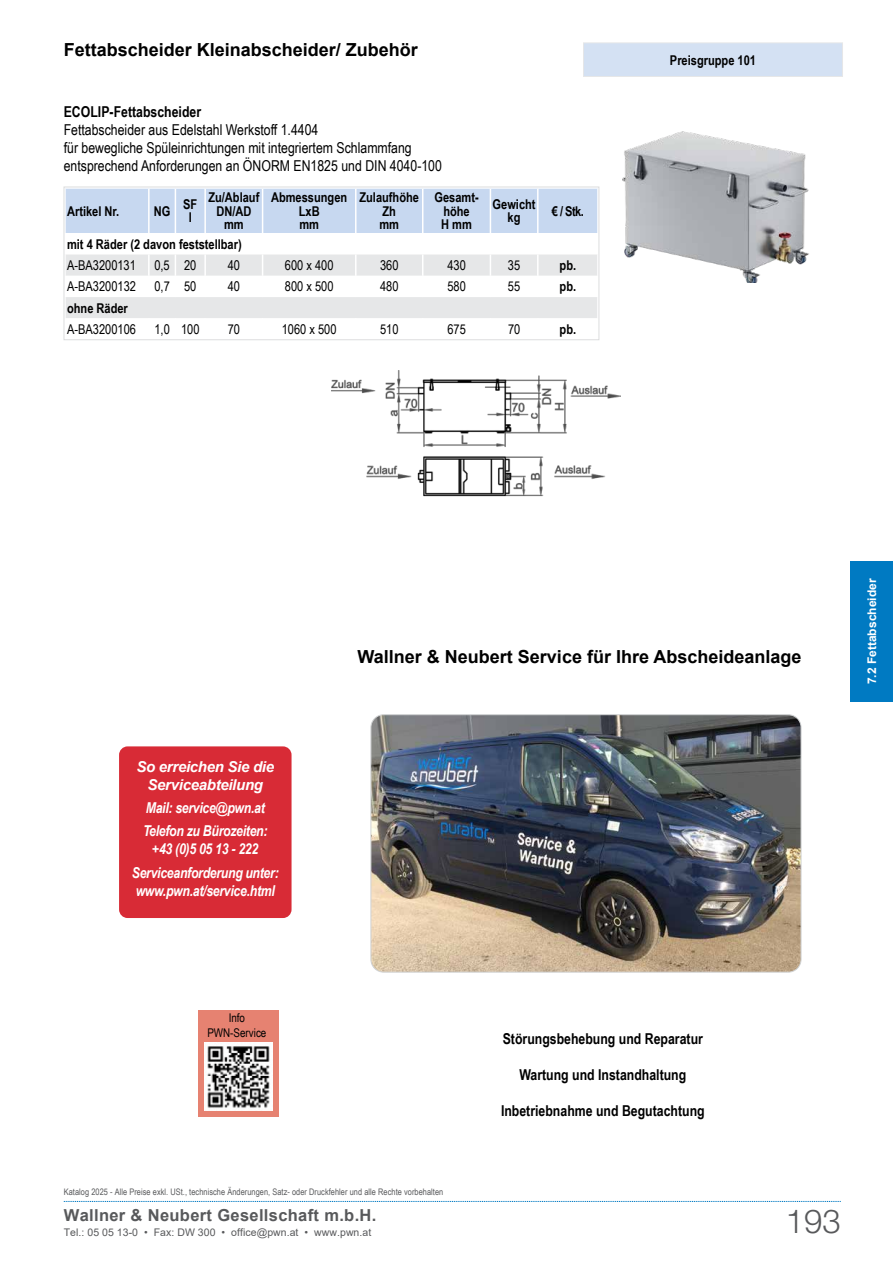
<style>
.page{position:relative;width:893px;height:1263px;background:#fff}
.page>*{position:absolute;margin:0;border:0;box-sizing:border-box;transform-origin:0 0}
.t1{font:300 33px "Helvetica Neue LT Std";color:#58595b}
.t2{font:700 18px "Arial";color:#000}
.t3{font:700 16.5px "Arial";letter-spacing:.02em;color:#58595b}
.t4{font:15px/18px "Arial Narrow";color:#000}
.t5{font:700 15px "Arial Narrow";color:#000}
.t6{font:italic 700 15px/23.4px "Arial Narrow";letter-spacing:-.02em;color:#fff}
.t7{font:italic 700 15px/18px "Arial";letter-spacing:-.02em;color:#fff;text-align:center}
.t8{font:700 13.5px/13.5px "Arial Narrow";color:#000;text-align:center}
.t9{font:13.5px "Arial Narrow";color:#000}
.t10{font:700 12px "Arial";color:#fff}
.t11{font:12px/14.4px "Arial Narrow";color:#000;text-align:center}
.t12{font:10.5px "Arial";letter-spacing:.005em;color:#58595b}
.t13{font:9px "Arial Narrow";letter-spacing:.005em;color:#58595b}
</style>
<div class="page">
<div style="left:850px;top:561px;width:43px;height:141px;background:#007ac2"></div>
<svg style="left:64px;top:1201px;width:777px;height:1px"></svg>
<div style="left:583px;top:43px;width:259px;height:33px;background:#d4e1f3"></div>
<div style="left:583px;top:43px;width:260px;height:34px;border:1px solid #e6e7e8"></div>
<div style="left:66px;top:189px;width:531px;height:44px;background:#c7d8f0"></div>
<hr style="left:175px;top:189px;width:1px;height:44px;background:#fff">
<hr style="left:204px;top:189px;width:2px;height:44px;background:#fff">
<hr style="left:262px;top:189px;width:1px;height:44px;background:#fff">
<hr style="left:355px;top:189px;width:1px;height:44px;background:#fff">
<hr style="left:422px;top:189px;width:1px;height:44px;background:#fff">
<hr style="left:490px;top:189px;width:1px;height:44px;background:#fff">
<hr style="left:537px;top:189px;width:2px;height:44px;background:#fff">
<hr style="left:148px;top:189px;width:2px;height:44px;background:#fff">
<svg style="left:66px;top:254px;width:531px;height:64px"></svg>
<div style="left:64px;top:187px;width:535px;height:153px;border:1px solid #dcddde"></div>
<img style="left:622px;top:131px;width:187px;height:151px">
<img style="left:331px;top:370px;width:290px;height:127px">
<img style="left:372px;top:715px;width:429px;height:257px">
<div style="left:370px;top:714px;width:431px;height:258px;border:1px solid #d1d3d4;border-radius:13px"></div>
<div style="left:119px;top:746px;width:173px;height:172px;background:#d82b36;border-radius:9px"></div>
<div style="left:198px;top:1010px;width:81px;height:106px;background:#e68271"></div>
<img style="left:204px;top:1042px;width:68px;height:68px">
<h2 class="t2" style="left:64px;top:37px;width:356px">Fettabscheider Kleinabscheider/ Zubehör</h2>
<p class="t5" style="left:64px;top:101px;width:139px">ECOLIP-Fettabscheider</p>
<p class="t4" style="left:64px;top:120px;width:380px">Fettabscheider aus Edelstahl Werkstoff 1.4404<br>für bewegliche Spüleinrichtungen mit integriertem Schlammfang entsprechend Anforderungen an ÖNORM EN1825 und DIN 4040-100</p>
<p class="t8" style="left:67px;top:203px;width:54px">Artikel Nr.</p>
<p class="t8" style="left:154px;top:203px;width:18px">NG</p>
<p class="t8" style="left:183px;top:197px;width:16px">SF l</p>
<p class="t8" style="left:208px;top:190px;width:53px">Zu/Ablauf<br>DN/AD mm</p>
<p class="t8" style="left:271px;top:190px;width:78px">Abmessungen<br>LxB<br>mm</p>
<p class="t8" style="left:359px;top:190px;width:61px">Zulaufhöhe<br>Zh<br>mm</p>
<p class="t8" style="left:434px;top:190px;width:46px">Gesamt&shy;höhe<br>H mm</p>
<p class="t8" style="left:493px;top:197px;width:45px">Gewicht kg</p>
<p class="t8" style="left:552px;top:203px;width:33px">€ / Stk.</p>
<p class="t8" style="left:67px;top:237px;width:176px">mit 4 Räder (2 davon feststellbar)</p>
<p class="t9" style="left:67px;top:255px;width:70px">A-BA3200131</p>
<p class="t9" style="left:154px;top:255px;width:44px">0,5 20</p>
<p class="t9" style="left:228px;top:255px;width:14px">40</p>
<p class="t9" style="left:285px;top:255px;width:50px">600 x 400</p>
<p class="t9" style="left:380px;top:255px;width:20px">360</p>
<p class="t9" style="left:447px;top:255px;width:20px">430</p>
<p class="t9" style="left:508px;top:255px;width:14px">35</p>
<p class="t8" style="left:560px;top:258px;width:18px">pb.</p>
<p class="t9" style="left:67px;top:277px;width:70px">A-BA3200132</p>
<p class="t9" style="left:154px;top:277px;width:44px">0,7 50</p>
<p class="t9" style="left:228px;top:277px;width:14px">40</p>
<p class="t9" style="left:285px;top:277px;width:50px">800 x 500</p>
<p class="t9" style="left:380px;top:277px;width:20px">480</p>
<p class="t9" style="left:447px;top:277px;width:20px">580</p>
<p class="t9" style="left:508px;top:277px;width:14px">55</p>
<p class="t8" style="left:560px;top:279px;width:18px">pb.</p>
<p class="t8" style="left:67px;top:300px;width:62px">ohne Räder</p>
<p class="t9" style="left:67px;top:319px;width:70px">A-BA3200106</p>
<p class="t9" style="left:154px;top:319px;width:47px">1,0 100</p>
<p class="t9" style="left:228px;top:319px;width:14px">70</p>
<p class="t9" style="left:282px;top:319px;width:56px">1060 x 500</p>
<p class="t9" style="left:380px;top:319px;width:20px">510</p>
<p class="t9" style="left:447px;top:319px;width:20px">675</p>
<p class="t9" style="left:508px;top:319px;width:14px">70</p>
<p class="t8" style="left:560px;top:322px;width:18px">pb.</p>
<p class="t8" style="left:670px;top:52px;width:88px">Preisgruppe 101</p>
<p class="t7" style="left:136px;top:758px;width:139px">So erreichen Sie die<br>Serviceabteilung</p>
<p class="t6" style="left:143px;top:795px;width:126px">Mail: service@pwn.at<br>Telefon zu Bürozeiten:</p>
<p class="t6" style="left:132px;top:837px;width:148px;text-align:center">+43 (0)5 05 13 - 222<br>Serviceanforderung unter:</p>
<p class="t6" style="left:136px;top:878px;width:141px">www.pwn.at/service.html</p>
<h2 class="t2" style="left:358px;top:644px;width:445px">Wallner &amp; Neubert Service für Ihre Abscheideanlage</h2>
<p class="t10" style="left:863px;top:684px;width:107px;rotate:-90deg">7.2 Fettabscheider</p>
<p class="t11" style="left:207px;top:1010px;width:61px">Info<br>PWN-Service</p>
<p class="t13" style="left:64px;top:1186px;width:381px">Katalog 2025 - Alle Preise exkl. USt., technische Änderungen, Satz- oder Druckfehler und alle Rechte vorbehalten</p>
<p class="t3" style="left:64px;top:1203px;width:314px">Wallner &amp; Neubert Gesellschaft m.b.H.</p>
<p class="t12" style="left:64px;top:1225px;width:309px">Tel.: 05 05 13-0 • Fax: DW 300 • office@pwn.at • www.pwn.at</p>
<p class="t5" style="left:503px;top:1027px;width:202px">Störungsbehebung und Reparatur</p>
<p class="t5" style="left:519px;top:1063px;width:168px">Wartung und Instandhaltung</p>
<p class="t5" style="left:501px;top:1099px;width:205px">Inbetriebnahme und Begutachtung</p>
<h1 class="t1" style="left:786px;top:1200px;width:57px">193</h1>
</div>
